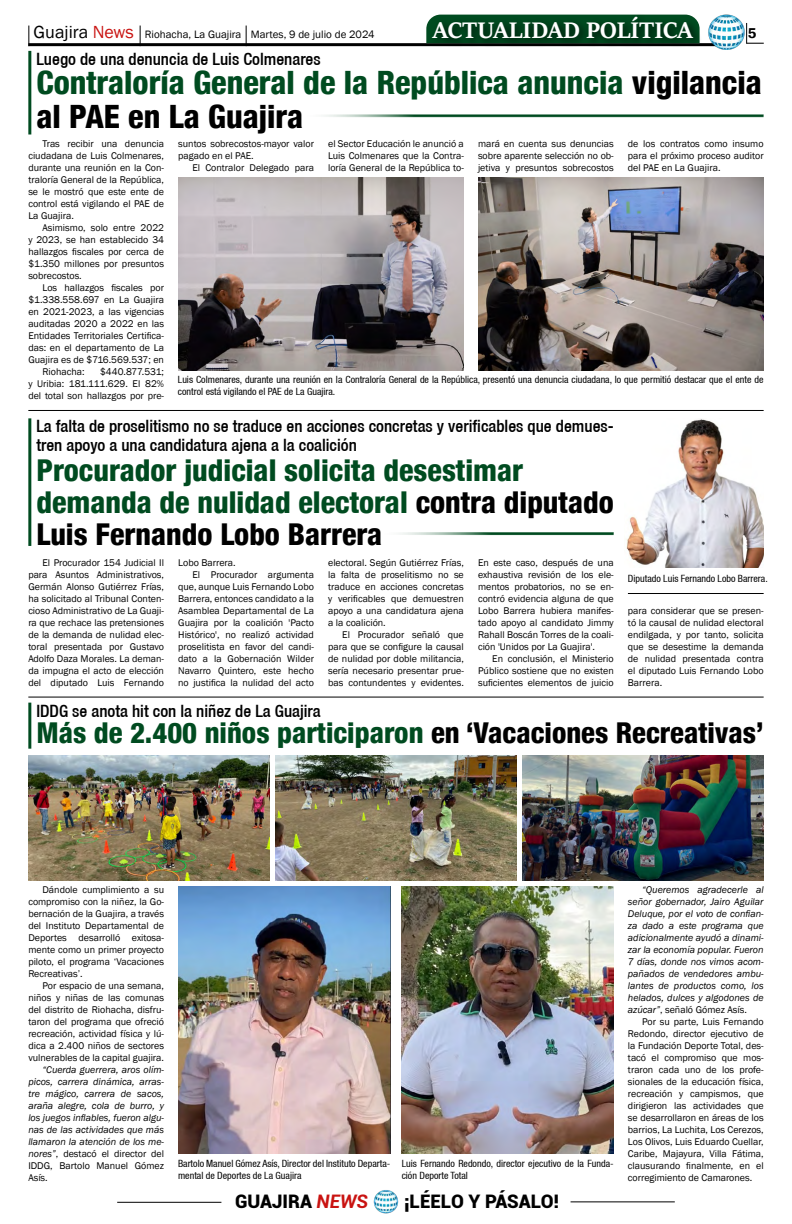
<style>
.page{position:relative;width:792px;height:1224px;background:#fff}
.page>*{position:absolute;margin:0;border:0;box-sizing:border-box;transform-origin:0 0}
.t1{font:800 condensed 32.2px/34.1px "Helvetica 87";color:#004b20}
.t2{font:800 condensed 30.1px/31.9px "Helvetica 87";color:#004b20}
.t3{font:800 condensed 28.7px "Helvetica 87";color:#004b20}
.t4{font:700 24.8px "Sitka Heading";color:#fff}
.t5{font:900 18.7px "Roboto";color:#000}
.t6{font:500 condensed 17px/19px "Helvetica 67";color:#000}
.t7{font:600 14.7px "Franklin Gothic";color:#000}
.t8{font:11px "Franklin Gothic";color:#000}
.t9{font:10px/12px "Franklin Gothic";color:#000;text-align:justify}
.t10{font:italic 10px/12px "Franklin Gothic";color:#000;text-align:justify}
.t11{font:condensed 10px/12px "Helvetica 57";color:#000}
.s1{font-size:18px}
.s2{font-size:18px;color:#c91311}
.s3{color:#000}
.s4{font-style:normal}
.s5{font-weight:700;font-style:italic;color:#c91311}
</style>
<div class="page">
<hr style="left:28px;top:43px;width:688px;height:3px;background:#000">
<svg style="left:746px;top:23px;width:18px;height:21px"></svg>
<svg style="left:28px;top:26px;width:1px;height:20px"></svg>
<svg style="left:140px;top:26px;width:1px;height:18px"></svg>
<svg style="left:246px;top:26px;width:1px;height:18px"></svg>
<img style="left:708px;top:14px;width:37px;height:36px">
<hr style="left:117px;top:1202px;width:104px;height:1px;background:#000">
<hr style="left:571px;top:1201px;width:104px;height:1px;background:#000">
<img style="left:374px;top:1190px;width:24px;height:24px">
<div style="left:429px;top:12px;width:274px;height:37px;background:#000;opacity:.75"></div>
<hr style="left:302px;top:114px;width:462px;height:3px;background:#004b20">
<hr style="left:378px;top:532px;width:236px;height:3px;background:#004b20">
<hr style="left:28px;top:51px;width:3px;height:84px;background:#004b20">
<hr style="left:28px;top:418px;width:3px;height:128px;background:#004b20">
<hr style="left:28px;top:703px;width:3px;height:46px;background:#004b20">
<hr style="left:28px;top:410px;width:736px;height:1px;background:#000">
<hr style="left:28px;top:697px;width:736px;height:1px;background:#000">
<img style="left:178px;top:177px;width:286px;height:193px">
<img style="left:478px;top:177px;width:286px;height:193px">
<img style="left:178px;top:886px;width:212px;height:268px">
<img style="left:402px;top:886px;width:212px;height:268px">
<img style="left:28px;top:755px;width:241px;height:125px">
<img style="left:275px;top:755px;width:241px;height:125px">
<img style="left:523px;top:755px;width:241px;height:125px">
<img style="left:626px;top:419px;width:138px;height:148px">
<hr style="left:628px;top:593px;width:136px;height:1px;background:#000">
<h3 class="t4" style="left:433px;top:12px;width:261px">ACTUALIDAD POLÍTICA</h3>
<p class="t8" style="left:34px;top:28px;width:342px"><span class="s1">Guajira</span> <span class="s2">News</span> Riohacha, La Guajira Martes, 9 de julio de 2024</p>
<h3 class="t7" style="left:748px;top:24px;width:10px">5</h3>
<h3 class="t6" style="left:36px;top:49px;width:286px">Luego de una denuncia de Luis Colmenares</h3>
<h1 class="t1" style="left:36px;top:65px;width:727px">Contraloría General de la República anuncia <span class="s3">vigilancia al PAE en La Guajira</span></h1>
<p class="t9" style="left:28px;top:138px;width:137px;text-indent:14px">Tras recibir una denuncia ciudadana de Luis Colmenares, durante una reunión en la Con&shy;traloría General de la República, se le mostró que este ente de control está vigilando el PAE de La Guajira.</p>
<p class="t9" style="left:28px;top:222px;width:137px;text-indent:14px">Asimismo, solo entre 2022 y 2023, se han establecido 34 hallazgos fiscales por cerca de $1.350 millones por presuntos sobrecostos.</p>
<p class="t9" style="left:43px;top:282px;width:123px">Los hallazgos fiscales por</p>
<p class="t9" style="left:28px;top:294px;width:137px">$1.338.558.697 en La Guajira</p>
<p class="t9" style="left:28px;top:306px;width:137px">en 2021-2023, a las vigencias</p>
<p class="t9" style="left:28px;top:318px;width:137px">auditadas 2020 a 2022 en las</p>
<p class="t9" style="left:28px;top:330px;width:137px">Entidades Territoriales Certifica-</p>
<p class="t9" style="left:28px;top:342px;width:137px">das: en el departamento de La</p>
<p class="t9" style="left:28px;top:354px;width:137px">Guajira es de $716.569.537; en</p>
<p class="t9" style="left:43px;top:366px;width:44px">Riohacha:</p>
<p class="t9" style="left:28px;top:366px;width:137px;text-indent:72px">$440.877.531; y Uribia: 181.111.629. El 82% del total son hallazgos por pre-</p>
<p class="t9" style="left:178px;top:138px;width:137px">suntos sobrecostos-mayor valor pagado en el PAE.</p>
<p class="t9" style="left:192px;top:162px;width:123px">El Contralor Delegado para</p>
<p class="t9" style="left:328px;top:138px;width:137px">el Sector Educación le anunció a Luis Colmenares que la Contra&shy;loría General de la República to-</p>
<p class="t9" style="left:478px;top:138px;width:137px">mará en cuenta sus denuncias sobre aparente selección no ob&shy;jetiva y presuntos sobrecostos</p>
<p class="t9" style="left:628px;top:138px;width:137px">de los contratos como insumo para el próximo proceso auditor del PAE en La Guajira.</p>
<p class="t11" style="left:178px;top:374px;width:587px">Luis Colmenares, durante una reunión en la Contraloría General de la República, presentó una denuncia ciudadana, lo que permitió destacar que el ente de control está vigilando el PAE de La Guajira.</p>
<h3 class="t6" style="left:36px;top:417px;width:579px">La falta de proselitismo no se traduce en acciones concretas y verificables que demues&shy;tren apoyo a una candidatura ajena a la coalición</h3>
<h2 class="t2" style="left:36px;top:454px;width:579px">Procurador judicial solicita desestimar demanda de nulidad electoral <span class="s3">contra diputado<br>Luis Fernando Lobo Barrera</span></h2>
<p class="t9" style="left:28px;top:557px;width:137px;text-indent:14px">El Procurador 154 Judicial Il para Asuntos Administrativos, Germán Alonso Gutiérrez Frías, ha solicitado al Tribunal Conten&shy;cioso Administrativo de La Guaji&shy;ra que rechace las pretensiones de la demanda de nulidad elec&shy;toral presentada por Gustavo Adolfo Daza Morales. La deman&shy;da impugna el acto de elección del diputado Luis Fernando</p>
<p class="t9" style="left:178px;top:557px;width:59px">Lobo Barrera.</p>
<p class="t9" style="left:192px;top:569px;width:123px">El Procurador argumenta</p>
<p class="t9" style="left:178px;top:581px;width:137px">que, aunque Luis Fernando Lobo</p>
<p class="t9" style="left:178px;top:593px;width:137px">Barrera, entonces candidato a la</p>
<p class="t9" style="left:178px;top:605px;width:137px">Asamblea Departamental de La</p>
<p class="t9" style="left:178px;top:617px;width:137px">Guajira por la coalición 'Pacto</p>
<p class="t9" style="left:178px;top:629px;width:137px">Histórico', no realizó actividad</p>
<p class="t9" style="left:178px;top:641px;width:137px">proselitista en favor del candi-</p>
<p class="t9" style="left:178px;top:653px;width:137px">dato a la Gobernación Wilder</p>
<p class="t9" style="left:178px;top:665px;width:137px">Navarro Quintero, este hecho</p>
<p class="t9" style="left:178px;top:677px;width:137px">no justifica la nulidad del acto</p>
<p class="t9" style="left:328px;top:557px;width:137px">electoral. Según Gutiérrez Frías, la falta de proselitismo no se traduce en acciones concretas y verificables que demuestren apoyo a una candidatura ajena a la coalición.</p>
<p class="t9" style="left:328px;top:629px;width:137px;text-indent:14px">El Procurador señaló que para que se configure la causal de nulidad por doble militancia, sería necesario presentar prue&shy;bas contundentes y evidentes.</p>
<h3 class="t6" style="left:36px;top:701px;width:286px">IDDG se anota hit con la niñez de La Guajira</h3>
<p class="t9" style="left:478px;top:557px;width:137px">En este caso, después de una exhaustiva revisión de los ele&shy;mentos probatorios, no se en&shy;contró evidencia alguna de que Lobo Barrera hubiera manifes&shy;tado apoyo al candidato Jimmy Rahall Boscán Torres de la coali&shy;ción 'Unidos por La Guajira'.</p>
<p class="t9" style="left:478px;top:653px;width:137px;text-indent:14px">En conclusión, el Ministerio Público sostiene que no existen suficientes elementos de juicio</p>
<p class="t11" style="left:628px;top:573px;width:141px">Diputado Luis Fernando Lobo Barrera.</p>
<p class="t9" style="left:628px;top:605px;width:137px">para considerar que se presen&shy;tó la causal de nulidad electoral endilgada, y por tanto, solicita que se desestime la demanda de nulidad presentada contra el diputado Luis Fernando Lobo Barrera.</p>
<h3 class="t3" style="left:36px;top:715px;width:729px">Más de 2.400 niños participaron <span class="s3">en ‘Vacaciones Recreativas’</span></h3>
<p class="t9" style="left:28px;top:884px;width:137px;text-indent:14px">Dándole cumplimiento a su compromiso con la niñez, la Go&shy;bernación de la Guajira, a través del Instituto Departamental de Deportes desarrolló exitosa&shy;mente como un primer proyecto piloto, el programa ‘Vacaciones Recreativas’.</p>
<p class="t9" style="left:28px;top:980px;width:137px;text-indent:14px">Por espacio de una semana, niños y niñas de las comunas del distrito de Riohacha, disfru&shy;taron del programa que ofreció recreación, actividad física y lú&shy;dica a 2.400 niños de sectores vulnerables de la capital guajira.</p>
<p class="t10" style="left:28px;top:1064px;width:137px;text-indent:14px">“Cuerda guerrera, aros olím&shy;picos, carrera dinámica, arras&shy;tre mágico, carrera de sacos, araña alegre, cola de burro, y los juegos inflables, fueron algu&shy;nas de las actividades que más llamaron la atención de los me&shy;nores”<span class="s4">, destacó el director del IDDG, Bartolo Manuel Gómez Asís.</span></p>
<p class="t11" style="left:178px;top:1157px;width:214px">Bartolo Manuel Gómez Asís, Director del Instituto Departa&shy;mental de Deportes de La Guajira</p>
<p class="t11" style="left:402px;top:1157px;width:214px">Luis Fernando Redondo, director ejecutivo de la Funda&shy;ción Deporte Total</p>
<h3 class="t5" style="left:235px;top:1189px;width:134px">GUAJIRA <span class="s5">NEWS</span></h3>
<h3 class="t5" style="left:404px;top:1189px;width:157px">¡LÉELO Y PÁSALO!</h3>
<p class="t10" style="left:628px;top:884px;width:137px;text-indent:14px">“Queremos agradecerle al señor gobernador, Jairo Aguilar Deluque, por el voto de confian&shy;za dado a este programa que adicionalmente ayudó a dinami&shy;zar la economía popular. Fueron 7 días, donde nos vimos acom&shy;pañados de vendedores ambu&shy;lantes de productos como, los helados, dulces y algodones de azúcar”<span class="s4">, señaló Gómez Asís.</span></p>
<p class="t9" style="left:628px;top:1016px;width:137px;text-indent:14px">Por su parte, Luis Fernando Redondo, director ejecutivo de la Fundación Deporte Total, des&shy;tacó el compromiso que mos&shy;traron cada uno de los profe&shy;sionales de la educación física, recreación y campismos, que dirigieron las actividades que se desarrollaron en áreas de los barrios, La Luchita, Los Cerezos, Los Olivos, Luis Eduardo Cuellar, Caribe, Majayura, Villa Fátima, clausurando finalmente, en el corregimiento de Camarones.</p>
</div>
